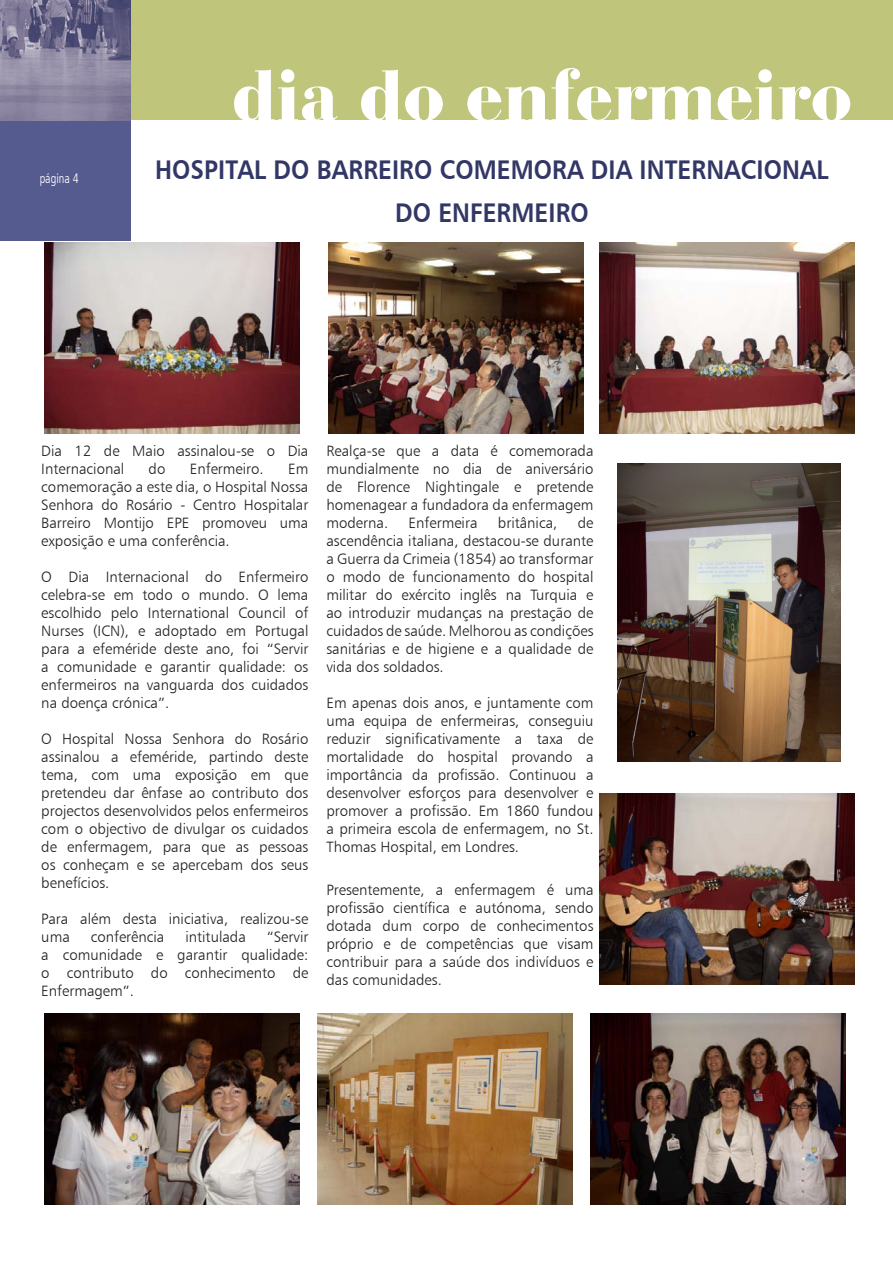
<style>
.page{position:relative;width:893px;height:1263px;background:#fff}
.page>*{position:absolute;margin:0;border:0;box-sizing:border-box;transform-origin:0 0}
.t1{font:900 75px "Bauer Bodoni BT";letter-spacing:.005em;color:#fff}
.t2{font:27px/42px "Humanist 777 BT Bold B";letter-spacing:.005em;color:#323766;text-align:center;scale:.9 1}
.t3{font:15px/18px "Humanist 777 BT Light B";color:#231f20;text-align:justify}
.t4{font:13.5px "Frut";color:#fff;scale:.9 1}
</style>
<div class="page">
<div style="left:0;top:120px;width:131px;height:120px;background:#555b8e"></div>
<div style="left:0;top:0;width:893px;height:120px;background:#bfc57b"></div>
<img style="left:0;top:0;width:131px;height:120px">
<img style="left:44px;top:243px;width:255px;height:191px">
<img style="left:328px;top:243px;width:255px;height:191px">
<img style="left:618px;top:464px;width:223px;height:298px">
<img style="left:599px;top:793px;width:256px;height:192px">
<img style="left:44px;top:1013px;width:255px;height:192px">
<img style="left:599px;top:243px;width:256px;height:191px">
<img style="left:590px;top:1013px;width:255px;height:192px">
<img style="left:317px;top:1013px;width:256px;height:192px">
<p class="t4" style="left:40px;top:170px;width:45px">página 4</p>
<h1 class="t1" style="left:232px;top:48px;width:621px">dia do enfermeiro</h1>
<h2 class="t2" style="left:155px;top:148px;width:750px">HOSPITAL DO BARREIRO COMEMORA DIA INTERNACIONAL<br>DO ENFERMEIRO</h2>
<p class="t3" style="left:41px;top:441px;width:269px">Dia 12 de Maio assinalou-se o Dia<br>Internacional</p>
<p class="t3" style="left:149px;top:459px;width:18px">do</p>
<p class="t3" style="left:190px;top:459px;width:75px">Enfermeiro.</p>
<p class="t3" style="left:41px;top:459px;width:269px;text-indent:247px">Em comemoração a este dia, o Hospital Nossa Senhora do Rosário - Centro Hospitalar Barreiro Montijo EPE promoveu uma exposição e uma conferência.</p>
<p class="t3" style="left:41px;top:567px;width:269px">O Dia Internacional do Enfermeiro celebra-se em todo o mundo. O lema escolhido pelo International Council of Nurses (ICN), e adoptado em Portugal para a efeméride deste ano, foi “Servir a comunidade e garantir qualidade: os enfermeiros na vanguarda dos cuidados na doença crónica”.</p>
<p class="t3" style="left:41px;top:729px;width:269px">O Hospital Nossa Senhora do Rosário assinalou a efeméride, partindo deste tema, com uma exposição em que pretendeu dar ênfase ao contributo dos projectos desenvolvidos pelos enfermeiros com o objectivo de divulgar os cuidados de enfermagem, para que as pessoas os conheçam e se apercebam dos seus benefícios.</p>
<p class="t3" style="left:41px;top:909px;width:269px">Para além desta iniciativa, realizou-se uma</p>
<p class="t3" style="left:91px;top:927px;width:75px">conferência</p>
<p class="t3" style="left:185px;top:927px;width:62px">intitulada</p>
<p class="t3" style="left:41px;top:927px;width:269px;text-indent:225px">“Servir a comunidade e garantir qualidade: o contributo do conhecimento de Enfermagem”.</p>
<p class="t3" style="left:326px;top:441px;width:269px">Realça-se que a data é comemorada mundialmente no dia de aniversário de Florence Nightingale e pretende homenagear a fundadora da enfermagem moderna.</p>
<p class="t3" style="left:409px;top:513px;width:70px">Enfermeira</p>
<p class="t3" style="left:498px;top:513px;width:61px">britânica,</p>
<p class="t3" style="left:326px;top:513px;width:269px;text-indent:251px">de ascendência italiana, destacou-se durante a Guerra da Crimeia (1854) ao transformar o modo de funcionamento do hospital militar do exército inglês na Turquia e ao introduzir mudanças na prestação de cuidados de saúde. Melhorou as condições sanitárias e de higiene e a qualidade de vida dos soldados.</p>
<p class="t3" style="left:326px;top:693px;width:269px">Em apenas dois anos, e juntamente com uma equipa de enfermeiras, conseguiu reduzir significativamente a taxa de mortalidade do hospital provando a importância da profissão. Continuou a desenvolver esforços para desenvolver e promover a profissão. Em 1860 fundou a primeira escola de enfermagem, no St.<br>Thomas Hospital, em Londres.</p>
<p class="t3" style="left:326px;top:881px;width:269px">Presentemente, a enfermagem é uma profissão científica e autónoma, sendo dotada dum corpo de conhecimentos próprio e de competências que visam contribuir para a saúde dos indivíduos e das comunidades.</p>
</div>
